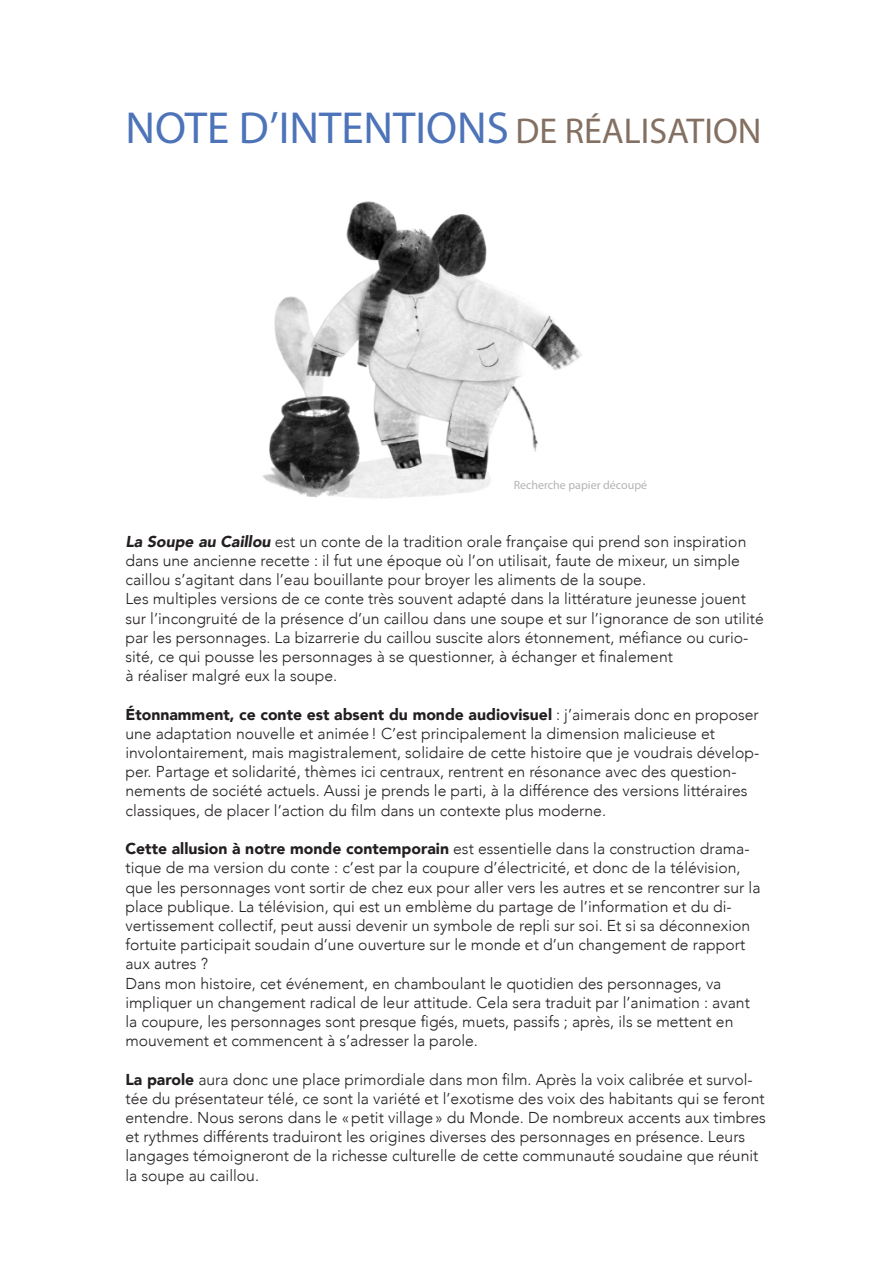
<style>
.page{position:relative;width:893px;height:1263px;background:#fff}
.page>*{position:absolute;margin:0;border:0;box-sizing:border-box;transform-origin:0 0}
.t1{font:45px "Myriad Pro";color:#4d73b9}
.t2{font:36px "Myriad Pro";color:#847062}
.t3{font:300 15.75px/19.2px "Avenir";color:#231f20}
.t4{font:12px "Myriad Pro";color:#a0a1a5}
.s1{font-weight:900;font-style:italic}
.s2{font-weight:900}
</style>
<div class="page">
<img style="left:262px;top:201px;width:320px;height:298px">
<p class="t1" style="left:125px;top:100px;width:385px">NOTE D’INTENTIONS</p>
<p class="t2" style="left:515px;top:109px;width:248px">DE RÉALISATION</p>
<p class="t4" style="left:513px;top:478px;width:135px">Recherche papier découpé</p>
<p class="t3" style="left:125px;top:532px;width:622px"><span class="s1">La Soupe au Caillou</span> est un conte de la tradition orale française qui prend son inspiration dans une ancienne recette : il fut une époque où l’on utilisait, faute de mixeur, un simple caillou s’agitant dans l’eau bouillante pour broyer les aliments de la soupe.</p>
<p class="t3" style="left:125px;top:589px;width:640px">Les multiples versions de ce conte très souvent adapté dans la littérature jeunesse jouent sur l’incongruité de la présence d’un caillou dans une soupe et sur l’ignorance de son utilité par les personnages. La bizarrerie du caillou suscite alors étonnement, méfiance ou curio&shy;sité, ce qui pousse les personnages à se questionner, à échanger et finalement</p>
<p class="t3" style="left:125px;top:666px;width:213px">à réaliser malgré eux la soupe.</p>
<p class="t3" style="left:125px;top:705px;width:635px"><span class="s2">Étonnamment, ce conte est absent du monde audiovisuel</span> : j’aimerais donc en proposer une adaptation nouvelle et animée! C’est principalement la dimension malicieuse et</p>
<p class="t3" style="left:125px;top:743px;width:635px">involontairement, mais magistralement, solidaire de cette histoire que je voudrais dévelop&shy;per. Partage et solidarité, thèmes ici centraux, rentrent en résonance avec des question&shy;nements de société actuels. Aussi je prends le parti, à la différence des versions littéraires classiques, de placer l’action du film dans un contexte plus moderne.</p>
<p class="t3" style="left:125px;top:839px;width:637px"><span class="s2">Cette allusion à notre monde contemporain</span> est essentielle dans la construction drama&shy;tique de ma version du conte : c’est par la coupure d’électricité, et donc de la télévision, que les personnages vont sortir de chez eux pour aller vers les autres et se rencontrer sur la place publique. La télévision, qui est un emblème du partage de l’information et du di&shy;vertissement collectif, peut aussi devenir un symbole de repli sur soi. Et si sa déconnexion fortuite participait soudain d’une ouverture sur le monde et d’un changement de rapport aux autres ?</p>
<p class="t3" style="left:125px;top:973px;width:626px">Dans mon histoire, cet événement, en chamboulant le quotidien des personnages, va impliquer un changement radical de leur attitude. Cela sera traduit par l’animation : avant la coupure, les personnages sont presque figés, muets, passifs ; après, ils se mettent en mouvement et commencent à s’adresser la parole.</p>
<p class="t3" style="left:125px;top:1069px;width:642px"><span class="s2">La parole</span> aura donc une place primordiale dans mon film. Après la voix calibrée et survol&shy;tée du présentateur télé, ce sont la variété et l’exotisme des voix des habitants qui se feront entendre. Nous serons dans le «petit village» du Monde. De nombreux accents aux timbres et rythmes différents traduiront les origines diverses des personnages en présence. Leurs langages témoigneront de la richesse culturelle de cette communauté soudaine que réunit la soupe au caillou.</p>
</div>
